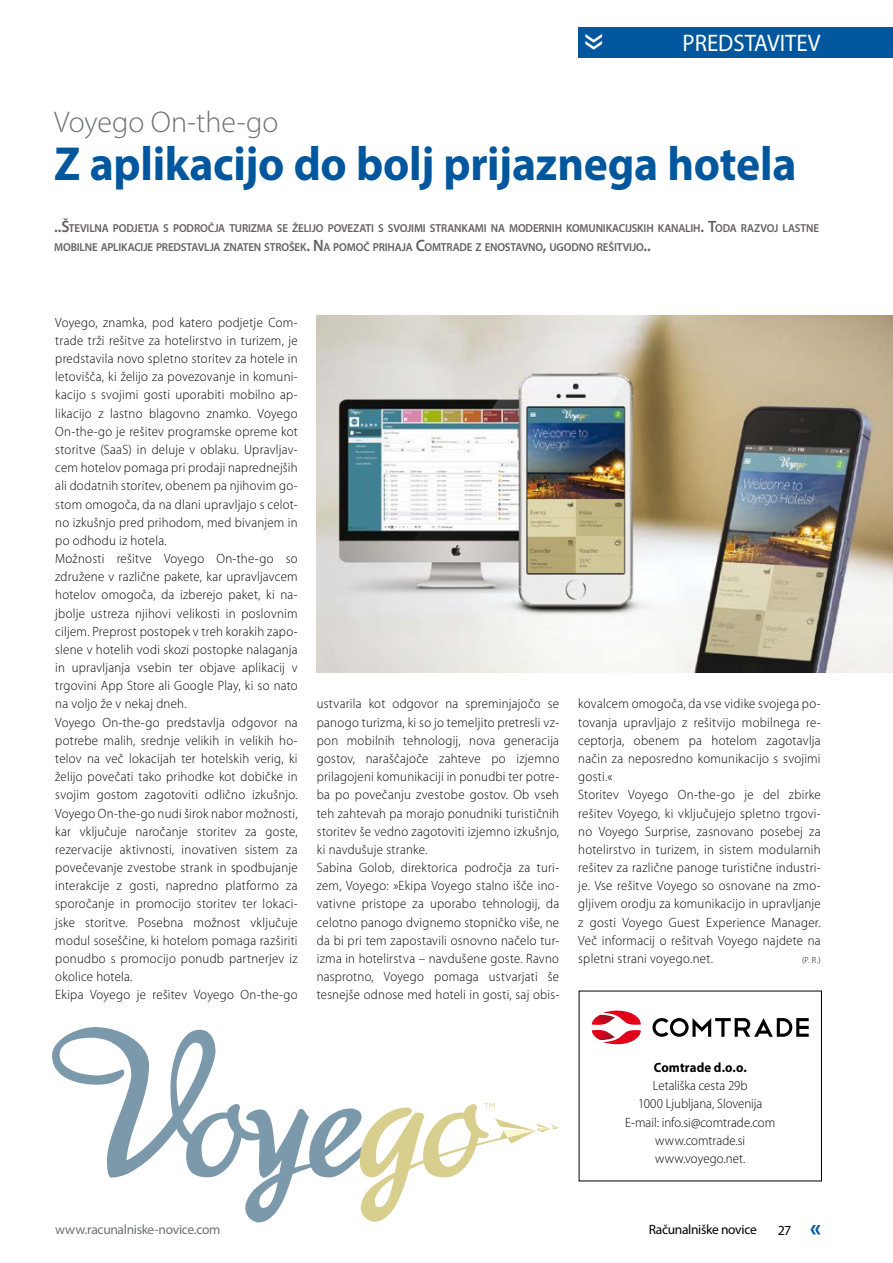
<style>
.page{position:relative;width:893px;height:1263px;background:#fff}
.page>*{position:absolute;margin:0;border:0;box-sizing:border-box;transform-origin:0 0}
.t1{font:700 48px "Myriad Pro";letter-spacing:-.005em;color:#00579d;scale:.95 1}
.t2{font:45px "Myriad Pro";color:#fff;scale:.95 1}
.t3{font:300 30px "Myriad Pro";color:#707172}
.t4{font:700 24.75px "Myriad Pro";color:#00579d;scale:.95 1}
.t5{font:24px "Myriad Pro";color:#fff;scale:.95 1}
.t6{font:13.95px "Myriad Pro";color:#000}
.t7{font:300 13.5px/18.1px "Myriad Pro";letter-spacing:.02em;color:#000;scale:.95 1}
.t8{font:300 13.5px/18.1px "Myriad Pro";color:#000;text-align:center;scale:.95 1}
.t9{font:13.5px "Myriad Pro";letter-spacing:-.025em;color:#707172}
.t10{font:13.5px "Myriad Pro";letter-spacing:-.025em;color:#000}
.t11{font:700 13.5px "Myriad Pro";letter-spacing:.01em;color:#000;scale:.95 1}
.t12{font:600 11.55px/19.8px "Myriad Pro";letter-spacing:-.015em;color:#636060;scale:.95 1}
.t13{font:300 9px "Myriad Pro";color:#000;scale:.95 1}
.s1{font-size:16.5px}
</style>
<div class="page">
<div style="left:578px;top:27px;width:315px;height:31px;background:#00579d"></div>
<svg style="left:652px;top:1018px;width:157px;height:19px"></svg>
<svg style="left:592px;top:1010px;width:49px;height:35px"></svg>
<svg style="left:52px;top:1027px;width:507px;height:195px"></svg>
<img style="left:317px;top:315px;width:576px;height:357px">
<h2 class="t2" style="left:625px;top:33px;width:20px;rotate:90deg">»</h2>
<h3 class="t5" style="left:683px;top:29px;width:147px">PREDSTAVITEV</h3>
<h3 class="t3" style="left:54px;top:104px;width:226px">Voyego On-the-go</h3>
<h1 class="t1" style="left:54px;top:132px;width:783px">Z aplikacijo do bolj prijaznega hotela</h1>
<p class="t12" style="left:54px;top:218px;width:806px"><span class="s1">..Š</span>TEVILNA PODJETJA S PODROČJA TURIZMA SE ŽELIJO POVEZATI S SVOJIMI STRANKAMI NA MODERNIH KOMUNIKACIJSKIH KANALIH<span class="s1">. T</span>ODA RAZVOJ LASTNE<br>MOBILNE APLIKACIJE PREDSTAVLJA ZNATEN STROŠEK<span class="s1">. N</span>A POMOČ PRIHAJA <span class="s1">C</span>OMTRADE Z ENOSTAVNO<span class="s1">,</span> UGODNO REŠITVIJO<span class="s1">..</span></p>
<p class="t7" style="left:55px;top:313px;width:257px">Voyego, znamka, pod katero podjetje Com&shy;trade trži rešitve za hotelirstvo in turizem, je predstavila novo spletno storitev za hotele in letovišča, ki želijo za povezovanje in komuni&shy;kacijo s svojimi gosti uporabiti mobilno ap&shy;likacijo z lastno blagovno znamko. Voyego On-the-go je rešitev programske opreme kot storitve (SaaS) in deluje v oblaku. Upravljav&shy;cem hotelov pomaga pri prodaji naprednejših ali dodatnih storitev, obenem pa njihovim go&shy;stom omogoča, da na dlani upravljajo s celot&shy;no izkušnjo pred prihodom, med bivanjem in po odhodu iz hotela.<br>Možnosti rešitve Voyego On-the-go so združene v različne pakete, kar upravljavcem hotelov omogoča, da izberejo paket, ki na&shy;jbolje ustreza njihovi velikosti in poslovnim ciljem. Preprost postopek v treh korakih zapo&shy;slene v hotelih vodi skozi postopke nalaganja in upravljanja vsebin ter objave aplikacij v trgovini App Store ali Google Play, ki so nato na voljo že v nekaj dneh.<br>Voyego On-the-go predstavlja odgovor na potrebe malih, srednje velikih in velikih ho&shy;telov na več lokacijah ter hotelskih verig, ki želijo povečati tako prihodke kot dobičke in svojim gostom zagotoviti odlično izkušnjo.<br>Voyego On-the-go nudi širok nabor možnosti, kar vključuje naročanje storitev za goste, rezervacije aktivnosti, inovativen sistem za povečevanje zvestobe strank in spodbujanje interakcije z gosti, napredno platformo za sporočanje in promocijo storitev ter lokaci&shy;jske storitve. Posebna možnost vključuje modul soseščine, ki hotelom pomaga razširiti ponudbo s promocijo ponudb partnerjev iz okolice hotela.<br>Ekipa Voyego je rešitev Voyego On-the-go</p>
<p class="t7" style="left:317px;top:695px;width:257px">ustvarila kot odgovor na spreminjajočo se panogo turizma, ki so jo temeljito pretresli vz&shy;pon mobilnih tehnologij, nova generacija gostov, naraščajoče zahteve po izjemno prilagojeni komunikaciji in ponudbi ter potre&shy;ba po povečanju zvestobe gostov. Ob vseh teh zahtevah pa morajo ponudniki turističnih storitev še vedno zagotoviti izjemno izkušnjo, ki navdušuje stranke.<br>Sabina Golob, direktorica področja za turi&shy;zem, Voyego: »Ekipa Voyego stalno išče ino&shy;vativne pristope za uporabo tehnologij, da celotno panogo dvignemo stopničko više, ne da bi pri tem zapostavili osnovno načelo tur&shy;izma in hotelirstva – navdušene goste. Ravno nasprotno, Voyego pomaga ustvarjati še tesnejše odnose med hoteli in gosti, saj obis-</p>
<p class="t7" style="left:578px;top:695px;width:257px">kovalcem omogoča, da vse vidike svojega po&shy;tovanja upravljajo z rešitvijo mobilnega re&shy;ceptorja, obenem pa hotelom zagotavlja način za neposredno komunikacijo s svojimi gosti.«<br>Storitev Voyego On-the-go je del zbirke rešitev Voyego, ki vključujejo spletno trgovi&shy;no Voyego Surprise, zasnovano posebej za hotelirstvo in turizem, in sistem modularnih rešitev za različne panoge turistične industri&shy;je. Vse rešitve Voyego so osnovane na zmo&shy;gljivem orodju za komunikacijo in upravljanje z gosti Voyego Guest Experience Manager.<br>Več informacij o rešitvah Voyego najdete na spletni strani voyego.net.</p>
<p class="t13" style="left:802px;top:954px;width:21px">(P. R.)</p>
<p class="t11" style="left:654px;top:1059px;width:99px">Comtrade d.o.o.</p>
<p class="t8" style="left:625px;top:1076px;width:159px">Letališka cesta 29b<br>1000 Ljubljana, Slovenija<br>E-mail: info.si@comtrade.com www.comtrade.si www.voyego.net.</p>
<p class="t9" style="left:55px;top:1221px;width:167px">www.racunalniske-novice.com</p>
<p class="t10" style="left:649px;top:1221px;width:109px">Računalniške novice</p>
<p class="t6" style="left:778px;top:1221px;width:15px">27</p>
<h3 class="t4" style="left:810px;top:1211px;width:13px">«</h3>
</div>
